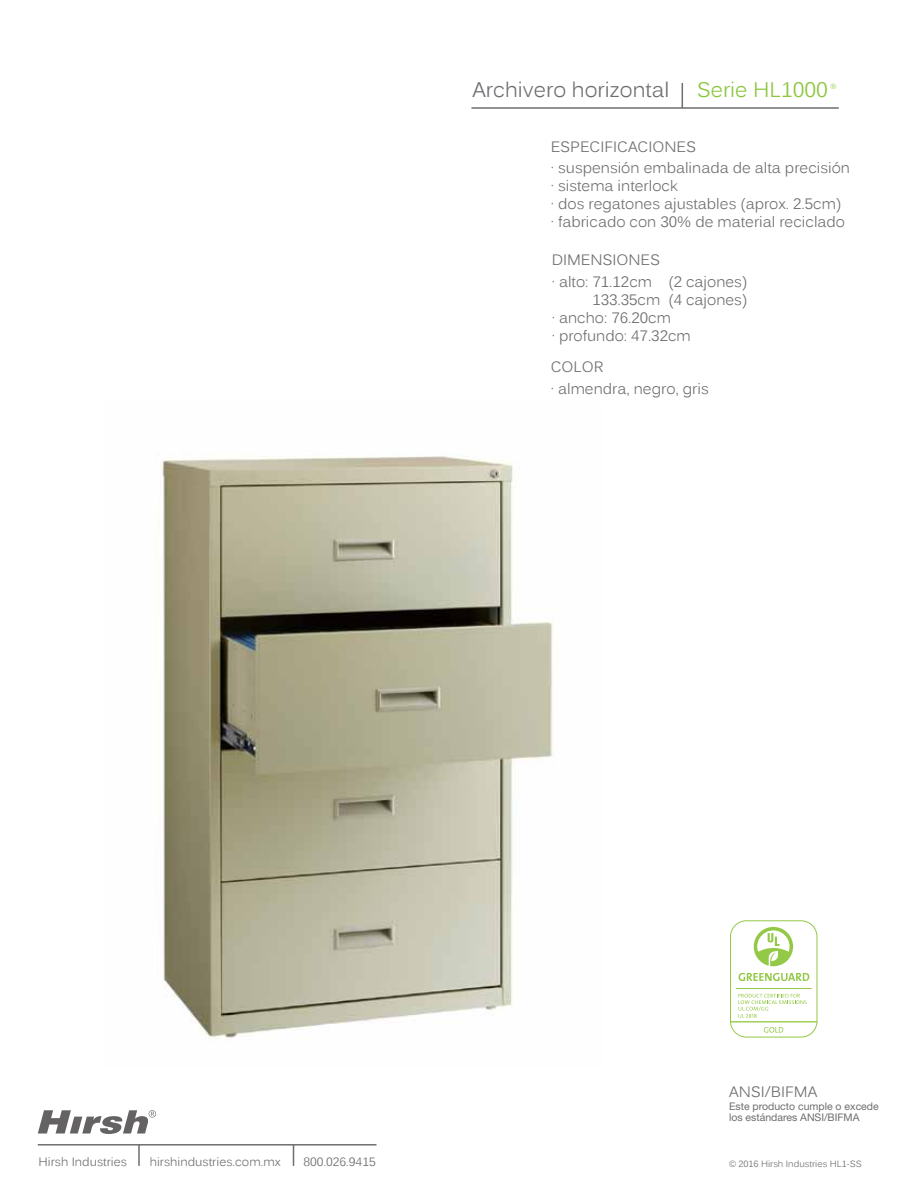
<style>
.page{position:relative;width:918px;height:1188px;background:#fff}
.page>*{position:absolute;margin:0;border:0;box-sizing:border-box;transform-origin:0 0}
.t1{font:21px "Kalinga";color:#6d6e71}
.t2{font:21px "Kalinga";color:#8dc63f}
.t3{font:15px/18px "Kalinga";color:#6d6e71}
.t4{font:12px "Kalinga";color:#6d6e71}
.t5{font:10.5px/10.8px "Helvetica Neue LT Std";color:#6d6e71}
.t6{font:9px "Kalinga";color:#6d6e71}
.t7{font:7.5px "Kalinga";color:#8dc63f}
</style>
<div class="page">
<svg style="left:38px;top:1110px;width:118px;height:24px"></svg>
<hr style="left:38px;top:1144px;width:339px;height:2px;background:#6d6e71">
<hr style="left:138px;top:1145px;width:2px;height:21px;background:#6d6e71">
<svg style="left:293px;top:1146px;width:1px;height:20px"></svg>
<hr style="left:472px;top:107px;width:367px;height:2px;background:#6d6e71">
<svg style="left:682px;top:83px;width:1px;height:24px"></svg>
<div style="left:730px;top:920px;width:87px;height:118px;border:1px solid #94c947;border-radius:16px"></div>
<hr style="left:731px;top:1021px;width:86px;height:2px;background:#94c947">
<svg style="left:764px;top:1027px;width:19px;height:6px"></svg>
<svg style="left:754px;top:927px;width:39px;height:40px"></svg>
<hr style="left:736px;top:988px;width:76px;height:1px;background:#94c947">
<svg style="left:738px;top:973px;width:71px;height:8px"></svg>
<svg style="left:738px;top:994px;width:69px;height:24px"></svg>
<img style="left:160px;top:456px;width:394px;height:583px">
<h1 class="t1" style="left:472px;top:76px;width:198px">Archivero horizontal</h1>
<h1 class="t2" style="left:697px;top:76px;width:133px">Serie HL1000</h1>
<p class="t7" style="left:831px;top:82px;width:7px">®</p>
<p class="t3" style="left:551px;top:139px;width:147px">ESPECIFICACIONES</p>
<p class="t3" style="left:551px;top:160px;width:301px">· suspensión embalinada de alta precisión · sistema interlock<br>· dos regatones ajustables (aprox. 2.5cm)<br>· fabricado con 30% de material reciclado</p>
<p class="t3" style="left:552px;top:252px;width:110px">DIMENSIONES</p>
<p class="t3" style="left:552px;top:274px;width:197px">· alto: 71.12cm (2 cajones)</p>
<p class="t3" style="left:592px;top:292px;width:156px">133.35cm (4 cajones)</p>
<p class="t3" style="left:552px;top:310px;width:121px">· ancho: 76.20cm</p>
<p class="t3" style="left:552px;top:328px;width:141px">· profundo: 47.32cm</p>
<p class="t3" style="left:551px;top:360px;width:54px">COLOR</p>
<p class="t3" style="left:551px;top:381px;width:159px">· almendra, negro, gris</p>
<p class="t3" style="left:729px;top:1084px;width:90px">ANSI/BIFMA</p>
<p class="t5" style="left:729px;top:1101px;width:151px">Este producto cumple o excede los estándares ANSI/BIFMA</p>
<p class="t4" style="left:39px;top:1154px;width:90px">Hirsh Industries</p>
<p class="t4" style="left:150px;top:1154px;width:133px">hirshindustries.com.mx</p>
<p class="t4" style="left:304px;top:1154px;width:74px">800.026.9415</p>
<p class="t6" style="left:729px;top:1158px;width:134px">© 2016 Hirsh Industries HL1-SS</p>
</div>
